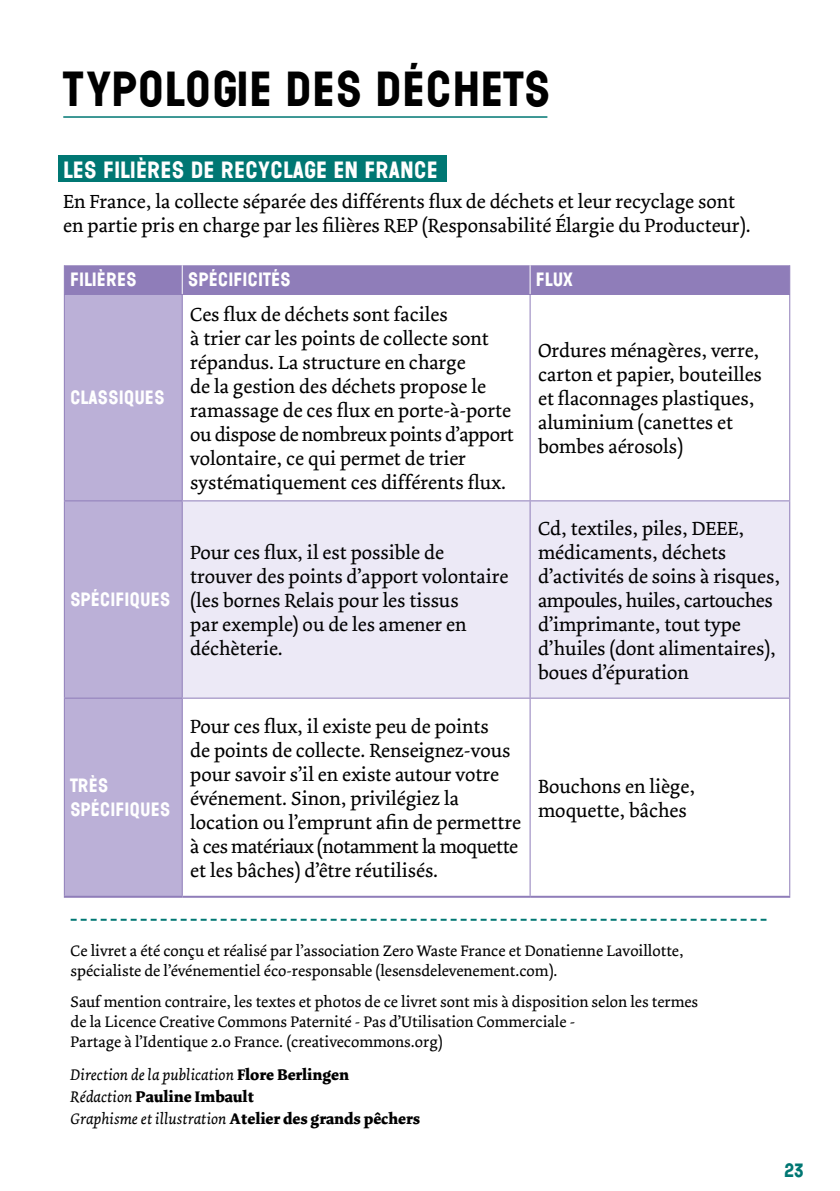
<style>
.page{position:relative;width:840px;height:1191px;background:#fff}
.page>*{position:absolute;margin:0;border:0;box-sizing:border-box;transform-origin:0 0}
.t1{font:46px "Wilma Base";color:#000}
.t2{font:22px "Wilma Base";color:#fff}
.t3{font:20px/24px "Dolly";color:#000}
.t4{font:18px/24px "Wilma Base";color:#fff}
.t5{font:18px "Wilma Base";color:#007773}
.t6{font:16px/20px "Dolly";color:#000}
.t7{font:italic 16px/22px "Dolly";color:#000}
.s1{font-weight:700;font-style:normal}
</style>
<div class="page">
<svg style="left:71px;top:918px;width:695px;height:2px"></svg>
<hr style="left:63px;top:116px;width:484px;height:2px;background:#007773">
<div style="left:58px;top:155px;width:388px;height:27px;background:#007773"></div>
<div style="left:65px;top:295px;width:117px;height:600px;background:#bbb0d7"></div>
<div style="left:183px;top:501px;width:605px;height:196px;background:#ece9f6"></div>
<hr style="left:182px;top:295px;width:1px;height:205px;background:#8f7db9">
<hr style="left:529px;top:295px;width:1px;height:205px;background:#8f7db9">
<hr style="left:182px;top:501px;width:1px;height:196px;background:#8f7db9">
<hr style="left:529px;top:501px;width:1px;height:196px;background:#8f7db9">
<hr style="left:182px;top:698px;width:1px;height:197px;background:#8f7db9">
<hr style="left:529px;top:698px;width:1px;height:197px;background:#8f7db9">
<hr style="left:64px;top:895px;width:118px;height:2px;background:#8f7db9">
<hr style="left:182px;top:895px;width:348px;height:2px;background:#8f7db9">
<hr style="left:530px;top:895px;width:259px;height:2px;background:#8f7db9">
<div style="left:64px;top:265px;width:725px;height:29px;background:#8f7db9"></div>
<hr style="left:64px;top:294px;width:118px;height:1px;background:#8f7db9">
<hr style="left:64px;top:295px;width:1px;height:205px;background:#8f7db9">
<hr style="left:182px;top:294px;width:348px;height:1px;background:#8f7db9">
<hr style="left:530px;top:294px;width:259px;height:1px;background:#8f7db9">
<hr style="left:788px;top:295px;width:1px;height:205px;background:#8f7db9">
<hr style="left:64px;top:500px;width:118px;height:1px;background:#8f7db9">
<hr style="left:64px;top:501px;width:1px;height:196px;background:#8f7db9">
<hr style="left:182px;top:500px;width:348px;height:1px;background:#8f7db9">
<hr style="left:530px;top:500px;width:259px;height:1px;background:#8f7db9">
<hr style="left:788px;top:501px;width:1px;height:196px;background:#8f7db9">
<hr style="left:64px;top:697px;width:118px;height:1px;background:#8f7db9">
<hr style="left:64px;top:698px;width:1px;height:197px;background:#8f7db9">
<hr style="left:182px;top:697px;width:348px;height:1px;background:#8f7db9">
<hr style="left:530px;top:697px;width:259px;height:1px;background:#8f7db9">
<hr style="left:788px;top:698px;width:1px;height:197px;background:#8f7db9">
<h1 class="t1" style="left:63px;top:60px;width:488px">TYPOLOGIE DES DÉCHETS</h1>
<p class="t2" style="left:63px;top:156px;width:376px">LES FILIÈRES DE RECYCLAGE EN FRANCE</p>
<p class="t3" style="left:63px;top:189px;width:688px">En France, la collecte séparée des différents flux de déchets et leur recyclage sont en partie pris en charge par les filières REP (Responsabilité Élargie du Producteur).</p>
<p class="t4" style="left:70px;top:269px;width:68px">FILIÈRES</p>
<p class="t4" style="left:188px;top:269px;width:104px">SPÉCIFICITÉS</p>
<p class="t4" style="left:535px;top:269px;width:39px">FLUX</p>
<p class="t4" style="left:70px;top:386px;width:96px">CLASSIQUES</p>
<p class="t4" style="left:70px;top:588px;width:102px">SPÉCIFIQUES</p>
<p class="t4" style="left:70px;top:774px;width:102px">TRÈS<br>SPÉCIFIQUES</p>
<p class="t3" style="left:190px;top:303px;width:325px">Ces flux de déchets sont faciles<br>à trier car les points de collecte sont répandus. La structure en charge<br>de la gestion des déchets propose le ramassage de ces flux en porte-à-porte ou dispose de nombreux points d’apport volontaire, ce qui permet de trier systématiquement ces différents flux.</p>
<p class="t3" style="left:190px;top:541px;width:319px">Pour ces flux, il est possible de trouver des points d’apport volontaire (les bornes Relais pour les tissus<br>par exemple) ou de les amener en déchèterie.</p>
<p class="t3" style="left:190px;top:715px;width:332px">Pour ces flux, il existe peu de points<br>de points de collecte. Renseignez-vous pour savoir s’il en existe autour votre événement. Sinon, privilégiez la location ou l’emprunt afin de permettre à ces matériaux (notamment la moquette et les bâches) d’être réutilisés.</p>
<p class="t3" style="left:538px;top:339px;width:225px">Ordures ménagères, verre, carton et papier, bouteilles et flaconnages plastiques, aluminium (canettes et bombes aérosols)</p>
<p class="t3" style="left:538px;top:517px;width:243px">Cd, textiles, piles, DEEE, médicaments, déchets d’activités de soins à risques, ampoules, huiles, cartouches d’imprimante, tout type d’huiles (dont alimentaires), boues d’épuration</p>
<p class="t3" style="left:538px;top:775px;width:158px">Bouchons en liège, moquette, bâches</p>
<p class="t6" style="left:71px;top:940px;width:614px">Ce livret a été conçu et réalisé par l’association Zero Waste France et Donatienne Lavoillotte, spécialiste de l’événementiel éco-responsable (lesensdelevenement.com).</p>
<p class="t6" style="left:71px;top:992px;width:628px">Sauf mention contraire, les textes et photos de ce livret sont mis à disposition selon les termes de la Licence Creative Commons Paternité - Pas d’Utilisation Commerciale -<br>Partage à l’Identique 2.0 France. (creativecommons.org)</p>
<p class="t7" style="left:71px;top:1064px;width:351px">Direction de la publication <span class="s1">Flore Berlingen<br></span>Rédaction <span class="s1">Pauline Imbault<br></span>Graphisme et illustration <span class="s1">Atelier des grands pêchers</span></p>
<p class="t5" style="left:783px;top:1159px;width:22px">23</p>
</div>
